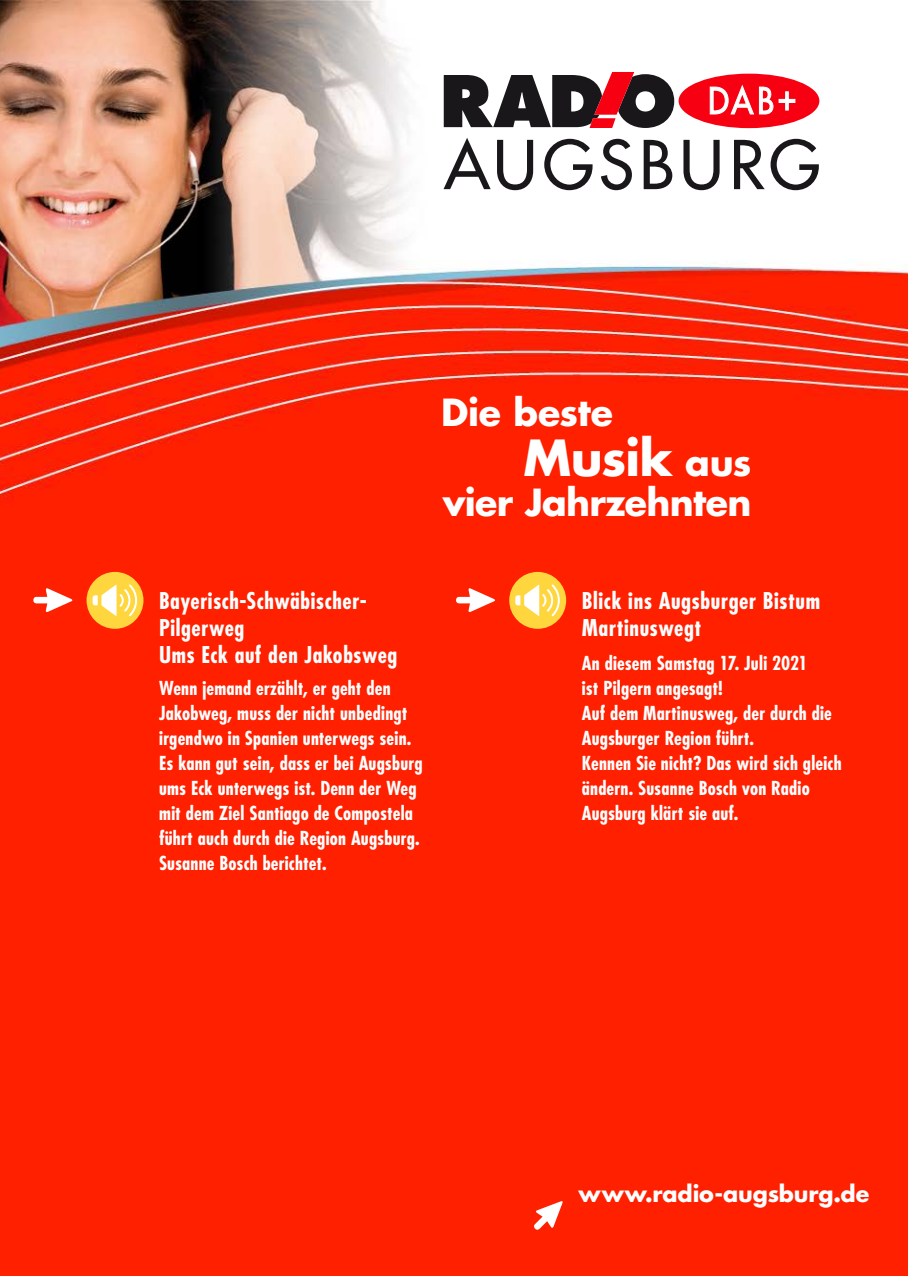
<style>
.page{position:relative;width:908px;height:1276px;background:#fff}
.page>*{position:absolute;margin:0;border:0;box-sizing:border-box;transform-origin:0 0}
.t1{font:700 48.5px "Futura Std";letter-spacing:-.015em;color:#fff}
.t2{font:700 36.38px "Futura Std";letter-spacing:-.015em;color:#fff}
.t3{font:700 condensed 22.5px/27px "Futura Std";letter-spacing:.025em;color:#fff}
.t4{font:700 22.25px "Futura Std";letter-spacing:-.005em;color:#fff}
.t5{font:700 condensed 18.75px/25px "Futura Std";letter-spacing:.01em;color:#fff}
.s1{font-size:36.38px}
</style>
<div class="page">
<img style="left:0;top:0;width:907px;height:1276px">
<div style="left:678px;top:74px;width:141px;height:54px;background:#f70011;border-radius:50%"></div>
<svg style="left:443px;top:138px;width:375px;height:52px"></svg>
<svg style="left:443px;top:72px;width:231px;height:56px"></svg>
<svg style="left:709px;top:84px;width:86px;height:31px"></svg>
<svg style="left:532px;top:1200px;width:31px;height:31px"></svg>
<div style="left:509px;top:572px;width:57px;height:57px;background:#ffd63d;border-radius:50%"></div>
<svg style="left:515px;top:582px;width:45px;height:36px"></svg>
<svg style="left:456px;top:587px;width:40px;height:26px"></svg>
<div style="left:86px;top:572px;width:57px;height:57px;background:#ffd63d;border-radius:50%"></div>
<svg style="left:93px;top:582px;width:45px;height:36px"></svg>
<svg style="left:33px;top:587px;width:41px;height:26px"></svg>
<p class="t2" style="left:441px;top:388px;width:173px">Die beste</p>
<p class="t1" style="left:523px;top:425px;width:229px">Musik <span class="s1">aus</span></p>
<p class="t2" style="left:442px;top:478px;width:310px">vier Jahrzehnten</p>
<p class="t3" style="left:159px;top:587px;width:239px">Bayerisch-Schwäbischer-<br>Pilgerweg<br>Ums Eck auf den Jakobsweg</p>
<p class="t5" style="left:159px;top:676px;width:265px">Wenn jemand erzählt, er geht den Jakobweg, muss der nicht unbedingt irgendwo in Spanien unterwegs sein.<br>Es kann gut sein, dass er bei Augsburg ums Eck unterwegs ist. Denn der Weg mit dem Ziel Santiago de Compostela führt auch durch die Region Augsburg.<br>Susanne Bosch berichtet.</p>
<p class="t3" style="left:581px;top:587px;width:240px">Blick ins Augsburger Bistum<br>Martinuswegt</p>
<p class="t5" style="left:581px;top:650px;width:261px">An diesem Samstag 17. Juli 2021<br>ist Pilgern angesagt!<br>Auf dem Martinusweg, der durch die<br>Augsburger Region führt.<br>Kennen Sie nicht? Das wird sich gleich ändern. Susanne Bosch von Radio<br>Augsburg klärt sie auf.</p>
<p class="t4" style="left:578px;top:1178px;width:292px">www.radio-augsburg.de</p>
</div>
